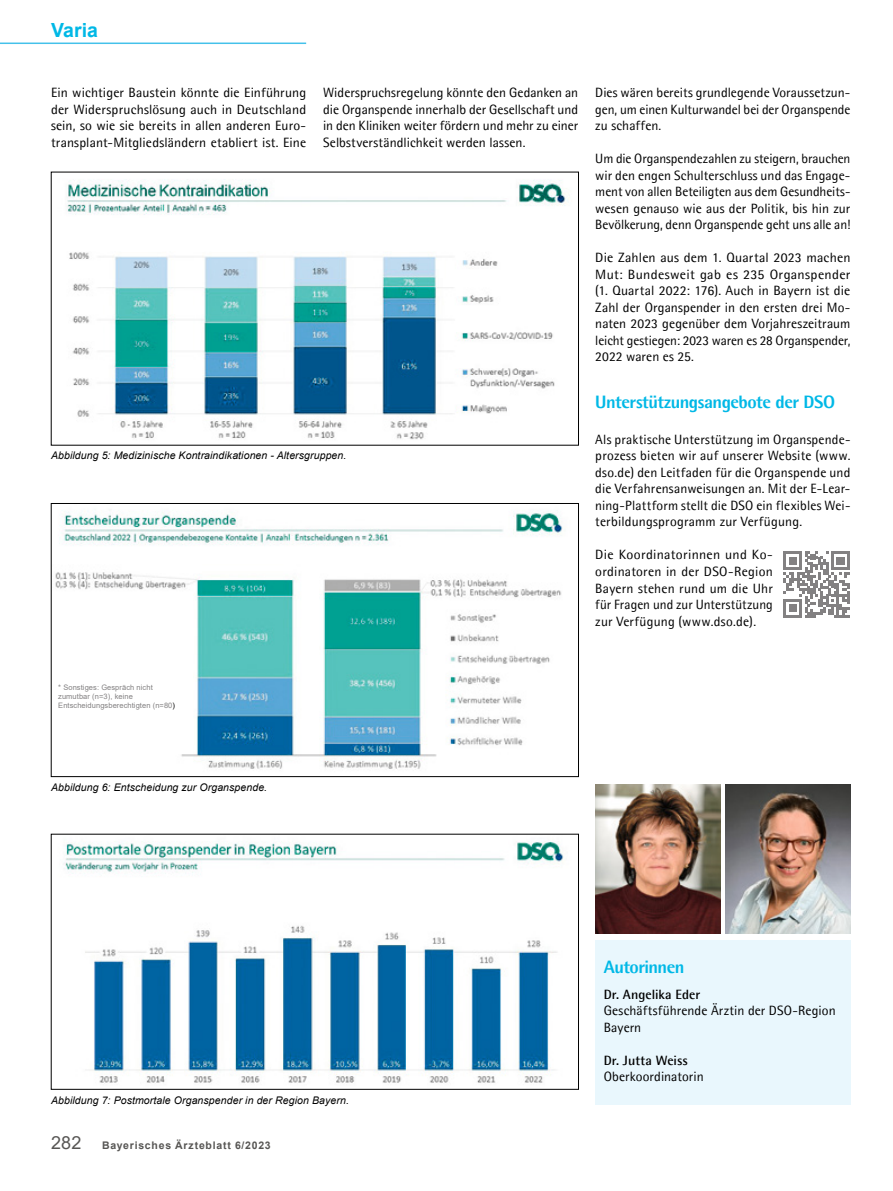
<style>
.page{position:relative;width:893px;height:1191px;background:#fff}
.page>*{position:absolute;margin:0;border:0;box-sizing:border-box;transform-origin:0 0}
.t1{font:700 19.5px "Arial";color:#00b8e6}
.t2{font:800 18px "Agfa Rotis Semisans";letter-spacing:-.03em;color:#00b8e6}
.t3{font:13.5px/16.5px "Agfa Rotis Semisans";letter-spacing:.005em;color:#000;text-align:justify}
.t4{font:700 13.5px "Agfa Rotis Semisans";letter-spacing:.005em;color:#000}
.t5{font:italic 10.5px "Arial";letter-spacing:.01em;color:#000}
.t6{font:700 10.5px "Arial";letter-spacing:.07em;color:#575654}
.t7{font:7.5px/9px "Arial";letter-spacing:.01em;color:#838182}
.s1{color:#000}
.s2{font-weight:400;font-size:18px}
</style>
<div class="page">
<hr style="left:0;top:43px;width:306px;height:1px;background:#44c1ea">
<div style="left:595px;top:939px;width:255px;height:165px;background:#e9f7fd"></div>
<img style="left:595px;top:784px;width:126px;height:149px">
<img style="left:725px;top:784px;width:125px;height:149px">
<img style="left:67px;top:179px;width:501px;height:261px">
<img style="left:55px;top:510px;width:508px;height:259px">
<div style="left:51px;top:503px;width:528px;height:274px;border:1px solid #000"></div>
<img style="left:64px;top:841px;width:500px;height:242px">
<svg style="left:783px;top:551px;width:67px;height:66px"></svg>
<h1 class="t1" style="left:51px;top:16px;width:49px">Varia</h1>
<p class="t3" style="left:323px;top:84px;width:257px">Widerspruchsregelung könnte den Gedanken an die Organspende innerhalb der Gesellschaft und in den Kliniken weiter fördern und mehr zu einer Selbstverständlichkeit werden lassen.</p>
<p class="t3" style="left:595px;top:84px;width:257px">Dies wären bereits grundlegende Voraussetzun&shy;gen, um einen Kulturwandel bei der Organspende zu schaffen.</p>
<p class="t3" style="left:595px;top:150px;width:257px">Um die Organspendezahlen zu steigern, brauchen wir den engen Schulterschluss und das Engage&shy;ment von allen Beteiligten aus dem Gesundheits&shy;wesen genauso wie aus der Politik, bis hin zur Bevölkerung, denn Organspende geht uns alle an!</p>
<p class="t3" style="left:595px;top:249px;width:257px">Die Zahlen aus dem 1. Quartal 2023 machen Mut: Bundesweit gab es 235 Organspender (1. Quartal 2022: 176). Auch in Bayern ist die Zahl der Organspender in den ersten drei Mo&shy;naten 2023 gegenüber dem Vorjahreszeitraum leicht gestiegen: 2023 waren es 28 Organspender, 2022 waren es 25.</p>
<h2 class="t2" style="left:595px;top:390px;width:241px">Unterstützungsangebote der DSO</h2>
<p class="t3" style="left:595px;top:431px;width:257px">Als praktische Unterstützung im Organspende&shy;prozess bieten wir auf unserer Website (www. dso.de) den Leitfaden für die Organspende und die Verfahrensanweisungen an. Mit der E-Lear&shy;ning-Plattform stellt die DSO ein flexibles Wei&shy;terbildungsprogramm zur Verfügung.</p>
<p class="t3" style="left:595px;top:546px;width:179px">Die Koordinatorinnen und Ko&shy;ordinatoren in der DSO-Region Bayern stehen rund um die Uhr für Fragen und zur Unterstützung zur Verfügung (www.dso.de).</p>
<p class="t3" style="left:51px;top:84px;width:257px">Ein wichtiger Baustein könnte die Einführung der Widerspruchslösung auch in Deutschland sein, so wie sie bereits in allen anderen Euro&shy;transplant-Mitgliedsländern etabliert ist. Eine</p>
<p class="t5" style="left:51px;top:449px;width:297px">Abbildung 5: Medizinische Kontraindikationen - Altersgruppen.</p>
<p class="t7" style="left:58px;top:682px;width:118px">* Sonstiges: Gespräch nicht zumutbar (n=3), keine<br>Entscheidungsberechtigten (n=80<span class="s1">)</span></p>
<p class="t5" style="left:51px;top:780px;width:218px">Abbildung 6: Entscheidung zur Organspende.</p>
<p class="t5" style="left:51px;top:1093px;width:299px">Abbildung 7: Postmortale Organspender in der Region Bayern.</p>
<p class="t6" style="left:51px;top:1137px;width:221px"><span class="s2">282</span> Bayerisches Ärzteblatt 6/2023</p>
<h2 class="t2" style="left:604px;top:956px;width:82px">Autorinnen</h2>
<p class="t4" style="left:604px;top:985px;width:98px">Dr. Angelika Eder</p>
<p class="t3" style="left:604px;top:1002px;width:233px">Geschäftsführende Ärztin der DSO-Region<br>Bayern</p>
<p class="t4" style="left:604px;top:1051px;width:86px">Dr. Jutta Weiss</p>
<p class="t3" style="left:604px;top:1068px;width:101px">Oberkoordinatorin</p>
</div>
